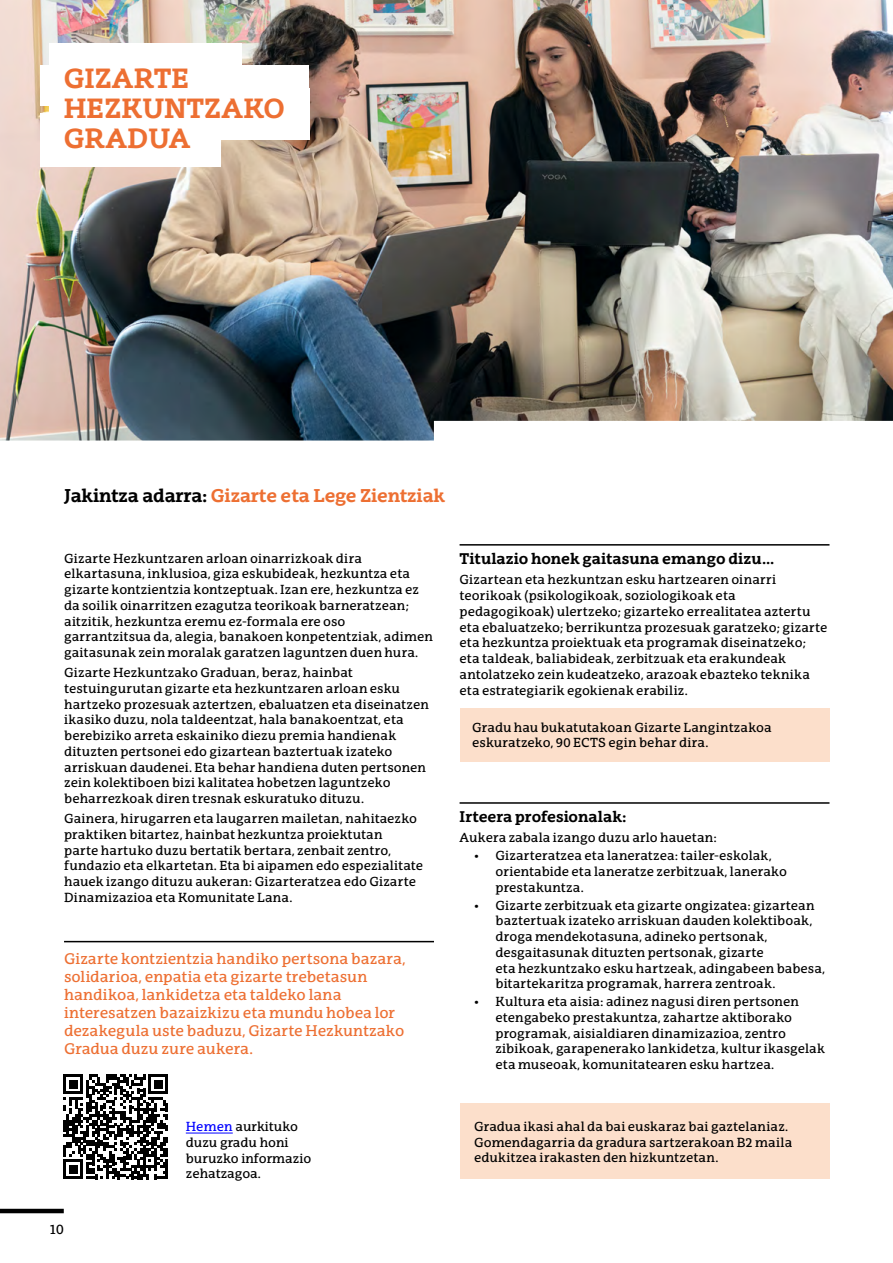
<style>
.page{position:relative;width:893px;height:1263px;background:#fff}
.page>*{position:absolute;margin:0;border:0;box-sizing:border-box;transform-origin:0 0}
.t1{font:700 27px/30px "EHU Serif";color:#ed6f32}
.Párrafo_ESP{font:700 18px "EHU Serif";letter-spacing:-.01em;color:#ed6f32}
.Párrafo_ESP-2{font:15px/18px "EHU Serif";color:#ed6f32}
.Párrafo_ESP-3{font:700 15px "EHU Serif";color:#000}
.t2{font:13.5px "EHU Serif";color:#000}
.Párrafo_ESP-4{font:12.75px/15.8px "EHU Serif";letter-spacing:.005em;color:#000}
.s1{color:#000}
.s2{color:#00f}
</style>
<div class="page">
<img style="left:0;top:0;width:893px;height:441px">
<svg style="left:434px;top:421px;width:459px;height:20px"></svg>
<hr style="left:460px;top:544px;width:369px;height:2px;background:#000">
<hr style="left:64px;top:941px;width:370px;height:1px;background:#000">
<hr style="left:460px;top:802px;width:369px;height:2px;background:#000">
<div style="left:49px;top:88px;width:260px;height:52px;background:#fff"></div>
<div style="left:40px;top:65px;width:269px;height:41px;background:#fff"></div>
<div style="left:49px;top:43px;width:192px;height:53px;background:#fff"></div>
<div style="left:40px;top:113px;width:181px;height:53px;background:#fff"></div>
<svg style="left:63px;top:1074px;width:105px;height:105px"></svg>
<hr style="left:165px;top:1159px;width:3px;height:20px;background:#000">
<hr style="left:186px;top:1133px;width:47px;height:1px;background:#00f">
<div style="left:460px;top:709px;width:369px;height:53px;background:#fcdfcb"></div>
<div style="left:460px;top:1104px;width:369px;height:75px;background:#fcdfcb"></div>
<hr style="left:0;top:1209px;width:64px;height:4px;background:#000">
<p class="t1" style="left:64px;top:63px;width:223px">GIZARTE<br>HEZKUNTZAKO<br>GRADUA</p>
<p class="Párrafo_ESP" style="left:64px;top:484px;width:382px"><span class="s1">Jakintza adarra:</span> Gizarte eta Lege Zientziak</p>
<p class="Párrafo_ESP-4" style="left:64px;top:550px;width:370px">Gizarte Hezkuntzaren arloan oinarrizkoak dira elkartasuna, inklusioa, giza eskubideak, hezkuntza eta gizarte kontzientzia kontzeptuak. Izan ere, hezkuntza ez da soilik oinarritzen ezagutza teorikoak barneratzean; aitzitik, hezkuntza eremu ez-formala ere oso garrantzitsua da, alegia, banakoen konpetentziak, adimen gaitasunak zein moralak garatzen laguntzen duen hura.</p>
<p class="Párrafo_ESP-4" style="left:64px;top:664px;width:366px">Gizarte Hezkuntzako Graduan, beraz, hainbat testuingurutan gizarte eta hezkuntzaren arloan esku hartzeko prozesuak aztertzen, ebaluatzen eta diseinatzen ikasiko duzu, nola taldeentzat, hala banakoentzat, eta berebiziko arreta eskainiko diezu premia handienak dituzten pertsonei edo gizartean baztertuak izateko arriskuan daudenei. Eta behar handiena duten pertsonen zein kolektiboen bizi kalitatea hobetzen laguntzeko beharrezkoak diren tresnak eskuratuko dituzu.</p>
<p class="Párrafo_ESP-4" style="left:64px;top:810px;width:360px">Gainera, hirugarren eta laugarren mailetan, nahitaezko praktiken bitartez, hainbat hezkuntza proiektutan<br>parte hartuko duzu bertatik bertara, zenbait zentro, fundazio eta elkartetan. Eta bi aipamen edo espezialitate hauek izango dituzu aukeran: Gizarteratzea edo Gizarte Dinamizazioa eta Komunitate Lana.</p>
<p class="Párrafo_ESP-2" style="left:64px;top:950px;width:343px">Gizarte kontzientzia handiko pertsona bazara, solidarioa, enpatia eta gizarte trebetasun handikoa, lankidetza eta taldeko lana interesatzen bazaizkizu eta mundu hobea lor dezakegula uste baduzu, Gizarte Hezkuntzako Gradua duzu zure aukera.</p>
<p class="Párrafo_ESP-3" style="left:460px;top:549px;width:316px">Titulazio honek gaitasuna emango dizu...</p>
<p class="Párrafo_ESP-4" style="left:460px;top:572px;width:369px">Gizartean eta hezkuntzan esku hartzearen oinarri teorikoak (psikologikoak, soziologikoak eta pedagogikoak) ulertzeko; gizarteko errealitatea aztertu eta ebaluatzeko; berrikuntza prozesuak garatzeko; gizarte eta hezkuntza proiektuak eta programak diseinatzeko; eta taldeak, baliabideak, zerbitzuak eta erakundeak antolatzeko zein kudeatzeko, arazoak ebazteko teknika eta estrategiarik egokienak erabiliz.</p>
<p class="Párrafo_ESP-4" style="left:472px;top:719px;width:301px">Gradu hau bukatutakoan Gizarte Langintzakoa eskuratzeko, 90 ECTS egin behar dira.</p>
<p class="Párrafo_ESP-3" style="left:460px;top:807px;width:169px">Irteera profesionalak:</p>
<p class="Párrafo_ESP-4" style="left:460px;top:830px;width:259px">Aukera zabala izango duzu arlo hauetan:</p>
<p class="Párrafo_ESP-4" style="left:496px;top:848px;width:293px;text-indent:-21px">• Gizarteratzea eta laneratzea: tailer-eskolak, orientabide eta laneratze zerbitzuak, lanerako prestakuntza.</p>
<p class="Párrafo_ESP-4" style="left:496px;top:897px;width:331px;text-indent:-21px">• Gizarte zerbitzuak eta gizarte ongizatea: gizartean baztertuak izateko arriskuan dauden kolektiboak, droga mendekotasuna, adineko pertsonak, desgaitasunak dituzten pertsonak, gizarte<br>eta hezkuntzako esku hartzeak, adingabeen babesa, bitartekaritza programak, harrera zentroak.</p>
<p class="Párrafo_ESP-4" style="left:496px;top:994px;width:331px;text-indent:-21px">• Kultura eta aisia: adinez nagusi diren pertsonen etengabeko prestakuntza, zahartze aktiborako programak, aisialdiaren dinamizazioa, zentro zibikoak, garapenerako lankidetza, kultur ikasgelak eta museoak, komunitatearen esku hartzea.</p>
<p class="t2" style="left:49px;top:1221px;width:16px">10</p>
<p class="Párrafo_ESP-4" style="left:186px;top:1118px;width:127px"><span class="s2">Hemen</span> aurkituko duzu gradu honi buruzko informazio zehatzagoa.</p>
<p class="Párrafo_ESP-4" style="left:474px;top:1118px;width:320px">Gradua ikasi ahal da bai euskaraz bai gaztelaniaz.<br>Gomendagarria da gradura sartzerakoan B2 maila edukitzea irakasten den hizkuntzetan.</p>
</div>
